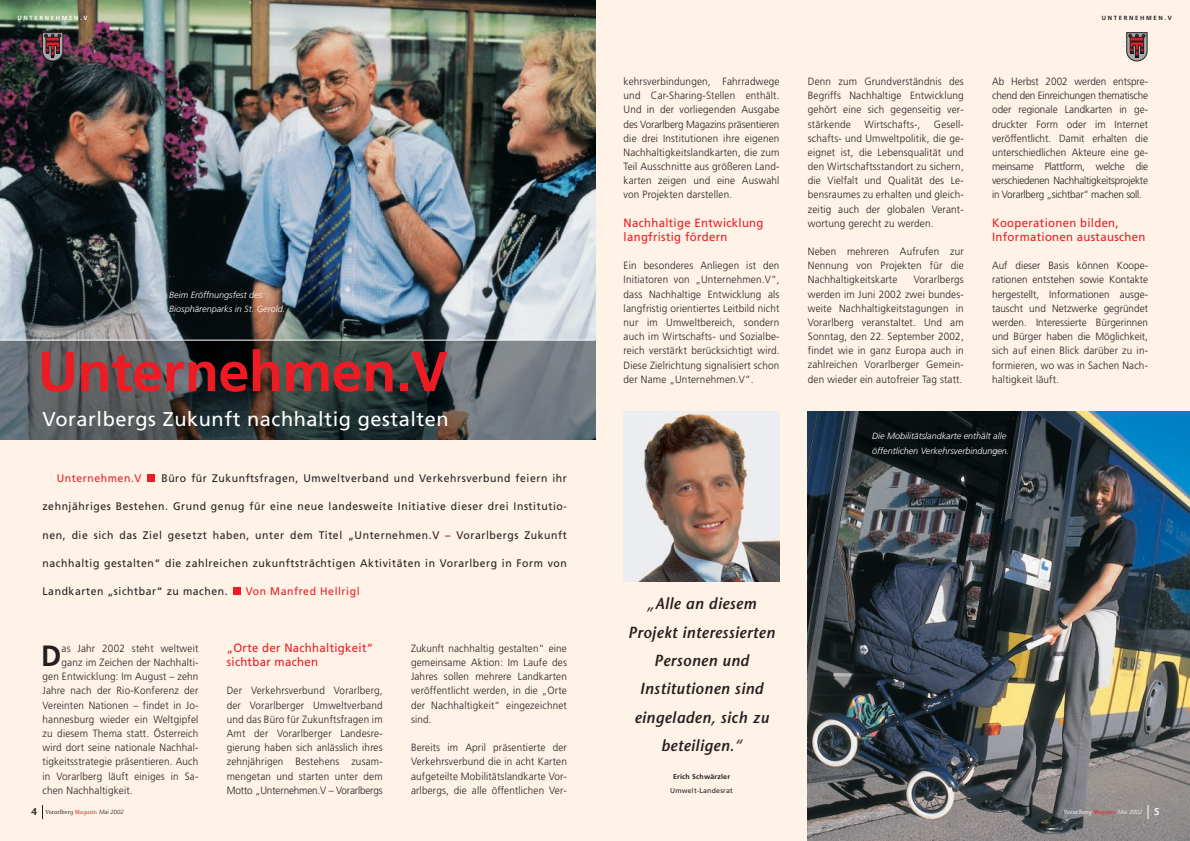
<style>
.page{position:relative;width:1190px;height:841px;background:#fff2e7}
.page>*{position:absolute;margin:0;border:0;box-sizing:border-box;transform-origin:0 0}
.t1{font:700 56px "Frutiger";letter-spacing:-.01em;color:#ed1c24}
.t2{font:700 29.3px "Frutiger";color:#231f20;scale:.95 1}
.t3{font:20px "Frutiger";letter-spacing:.03em;color:#fff}
.t4{font:italic 600 16px/28.3px "Stone Sans";letter-spacing:.03em;color:#231f20;text-align:center;scale:.95 1}
.t5{font:12px/14.2px "Frutiger";letter-spacing:.03em;color:#ed1c24;scale:.95 1}
.t6{font:11px "Frutiger";letter-spacing:.055em;color:#231f20;scale:.95 1}
.t7{font:11px "Frutiger";letter-spacing:.055em;color:#ed1c24;scale:.95 1}
.t8{font:300 10.5px/14.2px "Frutiger";letter-spacing:.015em;color:#231f20;text-align:justify;scale:.95 1}
.t9{font:italic 300 9px/14.2px "Frutiger";color:#fff}
.t10{font:7px "Frutiger";letter-spacing:.03em;color:#231f20}
.t11{font:700 7px "Frutiger";letter-spacing:.03em;color:#231f20}
.t12{font:300 6px "Vorarlberger";letter-spacing:.03em;color:#fff;scale:.9 1}
.t13{font:300 6px "Vorarlberger";letter-spacing:.03em;color:#231f20;scale:.9 1}
.t14{font:700 6px "Frutiger";letter-spacing:.28em;color:#231f20}
.t15{font:700 6px "Frutiger";letter-spacing:.28em;color:#fff}
.s1{font-family:"Stone Sans";font-weight:600;font-size:10px}
.s2{color:#ed1c24}
.s3{font-family:"Frutiger";font-style:italic}
</style>
<div class="page">
<img style="left:808px;top:411px;width:382px;height:430px">
<img style="left:0;top:0;width:595px;height:340px">
<img style="left:0;top:341px;width:595px;height:98px">
<svg style="left:1148px;top:805px;width:1px;height:14px"></svg>
<svg style="left:1126px;top:32px;width:22px;height:29px"></svg>
<svg style="left:42px;top:805px;width:1px;height:14px"></svg>
<div style="left:233px;top:587px;width:8px;height:8px;background:#ed1c24"></div>
<div style="left:147px;top:474px;width:8px;height:8px;background:#ed1c24"></div>
<svg style="left:42px;top:32px;width:21px;height:29px"></svg>
<hr style="left:0;top:340px;width:595px;height:1px;background:#fff">
<img style="left:624px;top:411px;width:156px;height:170px">
<p class="t15" style="left:17px;top:16px;width:72px">UNTERNEHMEN.V</p>
<p class="t9" style="left:169px;top:288px;width:118px">Beim Eröffnungsfest des<br>Biosphärenparks in St. Gerold.</p>
<h1 class="t1" style="left:38px;top:349px;width:412px">Unternehmen.V</h1>
<h3 class="t3" style="left:43px;top:411px;width:408px">Vorarlbergs Zukunft nachhaltig gestalten</h3>
<p class="t7" style="left:57px;top:474px;width:91px">Unternehmen.V</p>
<p class="t6" style="left:161px;top:474px;width:428px">Büro für Zukunftsfragen, Umweltverband und Verkehrsverbund feiern ihr</p>
<p class="t6" style="left:43px;top:502px;width:554px">zehnjähriges Bestehen. Grund genug für eine neue landesweite Initiative dieser drei Institutio-</p>
<p class="t6" style="left:43px;top:530px;width:554px">nen, die sich das Ziel gesetzt haben, unter dem Titel „Unternehmen.V – Vorarlbergs Zukunft</p>
<p class="t6" style="left:43px;top:559px;width:554px">nachhaltig gestalten“ die zahlreichen zukunftsträchtigen Aktivitäten in Vorarlberg in Form von</p>
<p class="t6" style="left:43px;top:587px;width:196px">Landkarten „sichtbar“ zu machen.</p>
<p class="t7" style="left:246px;top:587px;width:121px">Von Manfred Hellrigl</p>
<h2 class="t2" style="left:41px;top:644px;width:23px">D</h2>
<p class="t8" style="left:62px;top:642px;width:146px">as Jahr 2002 steht weltweit</p>
<p class="t8" style="left:62px;top:656px;width:146px">ganz im Zeichen der Nachhalti-</p>
<p class="t8" style="left:43px;top:670px;width:166px">gen Entwicklung: Im August – zehn</p>
<p class="t8" style="left:43px;top:685px;width:166px">Jahre nach der Rio-Konferenz der</p>
<p class="t8" style="left:43px;top:699px;width:166px">Vereinten Nationen – findet in Jo-</p>
<p class="t8" style="left:43px;top:713px;width:166px">hannesburg wieder ein Weltgipfel</p>
<p class="t8" style="left:43px;top:727px;width:166px">zu diesem Thema statt. Österreich</p>
<p class="t8" style="left:43px;top:741px;width:166px">wird dort seine nationale Nachhal-</p>
<p class="t8" style="left:43px;top:755px;width:166px">tigkeitsstrategie präsentieren. Auch</p>
<p class="t8" style="left:43px;top:770px;width:166px">in Vorarlberg läuft einiges in Sa-</p>
<p class="t8" style="left:43px;top:784px;width:96px">chen Nachhaltigkeit.</p>
<p class="t13" style="left:31px;top:810px;width:104px"><span class="s1">4</span> Vorarlberg <span class="s2">Magazin</span> <span class="s3">Mai 2002</span></p>
<p class="t5" style="left:227px;top:642px;width:156px">„Orte der Nachhaltigkeit“ sichtbar machen</p>
<p class="t8" style="left:227px;top:685px;width:166px">Der Verkehrsverbund Vorarlberg, der Vorarlberger Umweltverband und das Büro für Zukunftsfragen im Amt der Vorarlberger Landesre&shy;gierung haben sich anlässlich ihres zehnjährigen Bestehens zusam&shy;mengetan und starten unter dem Motto „Unternehmen.V – Vorarlbergs</p>
<p class="t8" style="left:411px;top:642px;width:166px">Zukunft nachhaltig gestalten“ eine gemeinsame Aktion: Im Laufe des Jahres sollen mehrere Landkarten veröffentlicht werden, in die „Orte der Nachhaltigkeit“ eingezeichnet sind.</p>
<p class="t8" style="left:411px;top:741px;width:166px">Bereits im April präsentierte der Verkehrsverbund die in acht Karten aufgeteilte Mobilitätslandkarte Vor&shy;arlbergs, die alle öffentlichen Ver-</p>
<p class="t8" style="left:624px;top:75px;width:166px">kehrsverbindungen, Fahrradwege und Car-Sharing-Stellen enthält.<br>Und in der vorliegenden Ausgabe des Vorarlberg Magazins präsentieren die drei Institutionen ihre eigenen Nachhaltigkeitslandkarten, die zum Teil Ausschnitte aus größeren Land&shy;karten zeigen und eine Auswahl von Projekten darstellen.</p>
<p class="t5" style="left:624px;top:216px;width:149px">Nachhaltige Entwicklung langfristig fördern</p>
<p class="t8" style="left:624px;top:259px;width:166px">Ein besonderes Anliegen ist den Initiatoren von „Unternehmen.V“, dass Nachhaltige Entwicklung als langfristig orientiertes Leitbild nicht nur im Umweltbereich, sondern auch im Wirtschafts- und Sozialbe&shy;reich verstärkt berücksichtigt wird.<br>Diese Zielrichtung signalisiert schon der Name „Unternehmen.V“.</p>
<p class="t8" style="left:808px;top:75px;width:166px">Denn zum Grundverständnis des Begriffs Nachhaltige Entwicklung gehört eine sich gegenseitig ver&shy;stärkende</p>
<p class="t8" style="left:864px;top:118px;width:60px">Wirtschafts-,</p>
<p class="t8" style="left:808px;top:118px;width:166px;text-indent:126px">Gesell&shy;schafts- und Umweltpolitik, die ge&shy;eignet ist, die Lebensqualität und den Wirtschaftsstandort zu sichern, die Vielfalt und Qualität des Le&shy;bensraumes zu erhalten und gleich&shy;zeitig auch der globalen Verant&shy;wortung gerecht zu werden.</p>
<p class="t8" style="left:808px;top:245px;width:166px">Neben mehreren Aufrufen zur Nennung von Projekten für die Nachhaltigkeitskarte</p>
<p class="t8" style="left:808px;top:274px;width:166px;text-indent:106px">Vorarlbergs werden im Juni 2002 zwei bundes&shy;weite Nachhaltigkeitstagungen in Vorarlberg veranstaltet. Und am Sonntag, den 22. September 2002, findet wie in ganz Europa auch in zahlreichen Vorarlberger Gemein&shy;den wieder ein autofreier Tag statt.</p>
<p class="t14" style="left:1102px;top:16px;width:72px">UNTERNEHMEN.V</p>
<p class="t8" style="left:992px;top:75px;width:166px">Ab Herbst 2002 werden entspre&shy;chend den Einreichungen thematische oder regionale Landkarten in ge&shy;druckter Form oder im Internet veröffentlicht. Damit erhalten die unterschiedlichen Akteure eine ge&shy;meinsame Plattform, welche die verschiedenen Nachhaltigkeitsprojekte in Vorarlberg „sichtbar“ machen soll.</p>
<p class="t5" style="left:992px;top:216px;width:163px">Kooperationen bilden,<br>Informationen austauschen</p>
<p class="t8" style="left:992px;top:259px;width:166px">Auf dieser Basis können Koope&shy;rationen entstehen sowie Kontakte hergestellt, Informationen ausge&shy;tauscht und Netzwerke gegründet werden. Interessierte Bürgerinnen und Bürger haben die Möglichkeit, sich auf einen Blick darüber zu in&shy;formieren, wo was in Sachen Nach&shy;haltigkeit läuft.</p>
<p class="t9" style="left:872px;top:430px;width:139px">Die Mobilitätslandkarte enthält alle öffentlichen Verkehrsverbindungen.</p>
<h3 class="t4" style="left:628px;top:591px;width:156px">„Alle an diesem<br>Projekt interessierten<br>Personen und<br>Institutionen sind eingeladen, sich zu beteiligen.“</h3>
<p class="t11" style="left:673px;top:774px;width:58px">Erich Schwärzler</p>
<p class="t10" style="left:670px;top:788px;width:64px">Umwelt-Landesrat</p>
<p class="t12" style="left:1064px;top:810px;width:108px">Vorarlberg <span class="s2">Magazin</span> <span class="s3">Mai 2002</span> <span class="s1">5</span></p>
</div>
